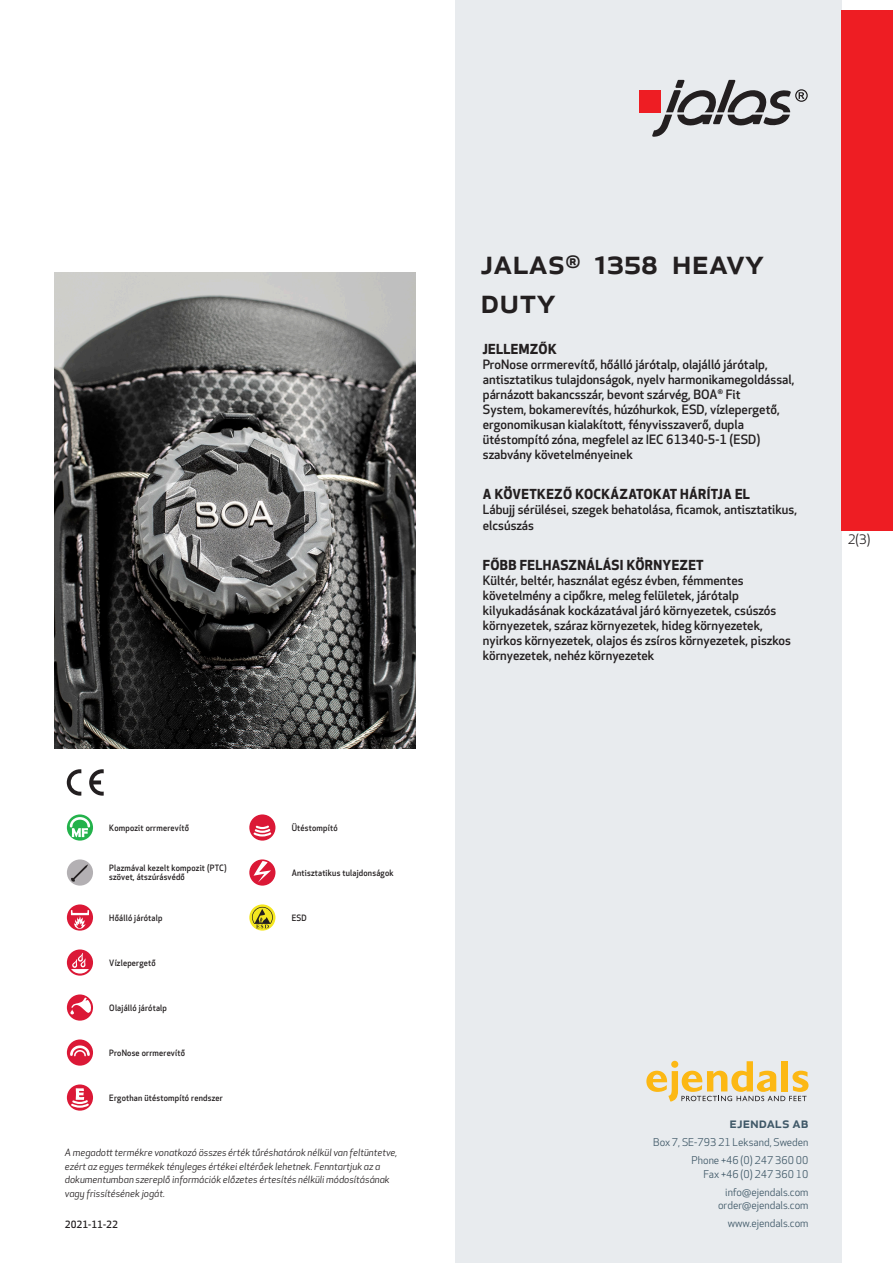
<style>
.page{position:relative;width:893px;height:1263px;background:#fff}
.page>*{position:absolute;margin:0;border:0;box-sizing:border-box;transform-origin:0 0}
.prodname{font:500 34.5px/39px "Apex New";color:#231f20}
.t1{font:500 15px "Apex New";color:#405968}
.Funktion_body{font:700 13.5px "Apex New";letter-spacing:.025em;color:#231f20}
.t2{font:12.75px "Apex New";color:#231f20}
.Funktion_body-2{font:500 12.6px/15px "Apex New";color:#231f20}
.t3{font:10.5px/18px "Apex New";color:#405968;text-align:right}
.t4{font:italic 9.75px/13.5px "Apex New";color:#231f20}
.t5{font:500 9.75px "Apex New";color:#231f20}
.Funktion_body-3{font:500 8.55px/9px "Apex New";letter-spacing:.025em;color:#231f20;scale:.95 1}
</style>
<div class="page">
<div style="left:455px;top:0;width:387px;height:1263px;background:#e8ebee"></div>
<svg style="left:646px;top:1061px;width:162px;height:40px"></svg>
<div style="left:842px;top:11px;width:51px;height:520px;background:#ee1d23"></div>
<div style="left:639px;top:90px;width:22px;height:22px;background:#ee1d23"></div>
<svg style="left:652px;top:80px;width:156px;height:57px"></svg>
<svg style="left:67px;top:814px;width:26px;height:27px"></svg>
<svg style="left:70px;top:817px;width:20px;height:20px"></svg>
<div style="left:67px;top:859px;width:26px;height:27px;background:#b3b0b3;border-radius:50%"></div>
<svg style="left:71px;top:864px;width:17px;height:18px"></svg>
<svg style="left:67px;top:904px;width:26px;height:27px"></svg>
<svg style="left:71px;top:910px;width:18px;height:19px"></svg>
<svg style="left:67px;top:949px;width:26px;height:27px"></svg>
<svg style="left:71px;top:953px;width:18px;height:20px"></svg>
<svg style="left:67px;top:994px;width:26px;height:27px"></svg>
<svg style="left:70px;top:997px;width:21px;height:17px"></svg>
<div style="left:67px;top:1039px;width:26px;height:27px;background:#db1836;border-radius:50%"></div>
<svg style="left:70px;top:1045px;width:20px;height:11px"></svg>
<svg style="left:67px;top:1084px;width:26px;height:27px"></svg>
<svg style="left:69px;top:1088px;width:22px;height:21px"></svg>
<div style="left:249px;top:814px;width:26px;height:27px;background:#db1836;border-radius:50%"></div>
<svg style="left:252px;top:825px;width:21px;height:13px"></svg>
<svg style="left:249px;top:859px;width:26px;height:27px"></svg>
<svg style="left:254px;top:861px;width:17px;height:21px"></svg>
<svg style="left:249px;top:904px;width:26px;height:26px"></svg>
<svg style="left:252px;top:907px;width:21px;height:21px"></svg>
<svg style="left:89px;top:769px;width:15px;height:27px"></svg>
<svg style="left:67px;top:769px;width:14px;height:27px"></svg>
<img style="left:54px;top:272px;width:361px;height:476px">
<p class="Funktion_body-3" style="left:109px;top:823px;width:85px">Kompozit orrmerevítő</p>
<p class="Funktion_body-3" style="left:109px;top:864px;width:125px">Plazmával kezelt kompozit (PTC) szövet, átszúrásvédő</p>
<p class="Funktion_body-3" style="left:109px;top:913px;width:57px">Hőálló járótalp</p>
<p class="Funktion_body-3" style="left:109px;top:958px;width:50px">Vízlepergető</p>
<p class="Funktion_body-3" style="left:109px;top:1003px;width:62px">Olajálló járótalp</p>
<p class="Funktion_body-3" style="left:109px;top:1048px;width:81px">ProNose orrmerevítő</p>
<p class="Funktion_body-3" style="left:109px;top:1093px;width:121px">Ergothan ütéstompító rendszer</p>
<p class="Funktion_body-3" style="left:292px;top:823px;width:50px">Ütéstompító</p>
<p class="Funktion_body-3" style="left:292px;top:868px;width:109px">Antisztatikus tulajdonságok</p>
<p class="Funktion_body-3" style="left:292px;top:913px;width:17px">ESD</p>
<p class="t4" style="left:65px;top:1146px;width:334px">A megadott termékre vonatkozó összes érték tűréshatárok nélkül van feltüntetve, ezért az egyes termékek tényleges értékei eltérőek lehetnek. Fenntartjuk az a dokumentumban szereplő információk előzetes értesítés nélküli módosításának vagy frissítésének jogát.</p>
<p class="t5" style="left:65px;top:1218px;width:54px">2021-11-22</p>
<p class="prodname" style="left:480px;top:241px;width:285px">JALAS<sup>®</sup> 1358 HEAVY<br>DUTY</p>
<p class="Funktion_body" style="left:483px;top:339px;width:75px">JELLEMZŐK</p>
<p class="Funktion_body-2" style="left:483px;top:356px;width:313px">ProNose orrmerevítő, hőálló járótalp, olajálló járótalp, antisztatikus tulajdonságok, nyelv harmonikamegoldással, párnázott bakancsszár, bevont szárvég, BOA<sup>®</sup> Fit<br>System, bokamerevítés, húzóhurkok, ESD, vízlepergető, ergonomikusan kialakított, fényvisszaverő, dupla ütéstompító zóna, megfelel az IEC 61340-5-1 (ESD) szabvány követelményeinek</p>
<p class="Funktion_body" style="left:483px;top:485px;width:269px">A KÖVETKEZŐ KOCKÁZATOKAT HÁRÍTJA EL</p>
<p class="Funktion_body-2" style="left:483px;top:502px;width:316px">Lábujj sérülései, szegek behatolása, ficamok, antisztatikus, elcsúszás</p>
<p class="Funktion_body" style="left:483px;top:555px;width:222px">FŐBB FELHASZNÁLÁSI KÖRNYEZET</p>
<p class="Funktion_body-2" style="left:483px;top:573px;width:310px">Kültér, beltér, használat egész évben, fémmentes követelmény a cipőkre, meleg felületek, járótalp kilyukadásának kockázatával járó környezetek, csúszós környezetek, száraz környezetek, hideg környezetek, nyirkos környezetek, olajos és zsíros környezetek, piszkos környezetek, nehéz környezetek</p>
<p class="t2" style="left:848px;top:531px;width:24px">2(3)</p>
<p class="t1" style="left:729px;top:1113px;width:80px">ejendals ab</p>
<p class="t3" style="left:653px;top:1133px;width:157px">Box 7, SE-793 21 Leksand, Sweden<br>Phone +46 (0) 247 360 00</p>
<p class="t3" style="left:703px;top:1165px;width:107px">Fax +46 (0) 247 360 10 info@ejendals.com</p>
<p class="t3" style="left:718px;top:1196px;width:92px">order@ejendals.com</p>
<p class="t3" style="left:728px;top:1215px;width:82px">www.ejendals.com</p>
</div>
